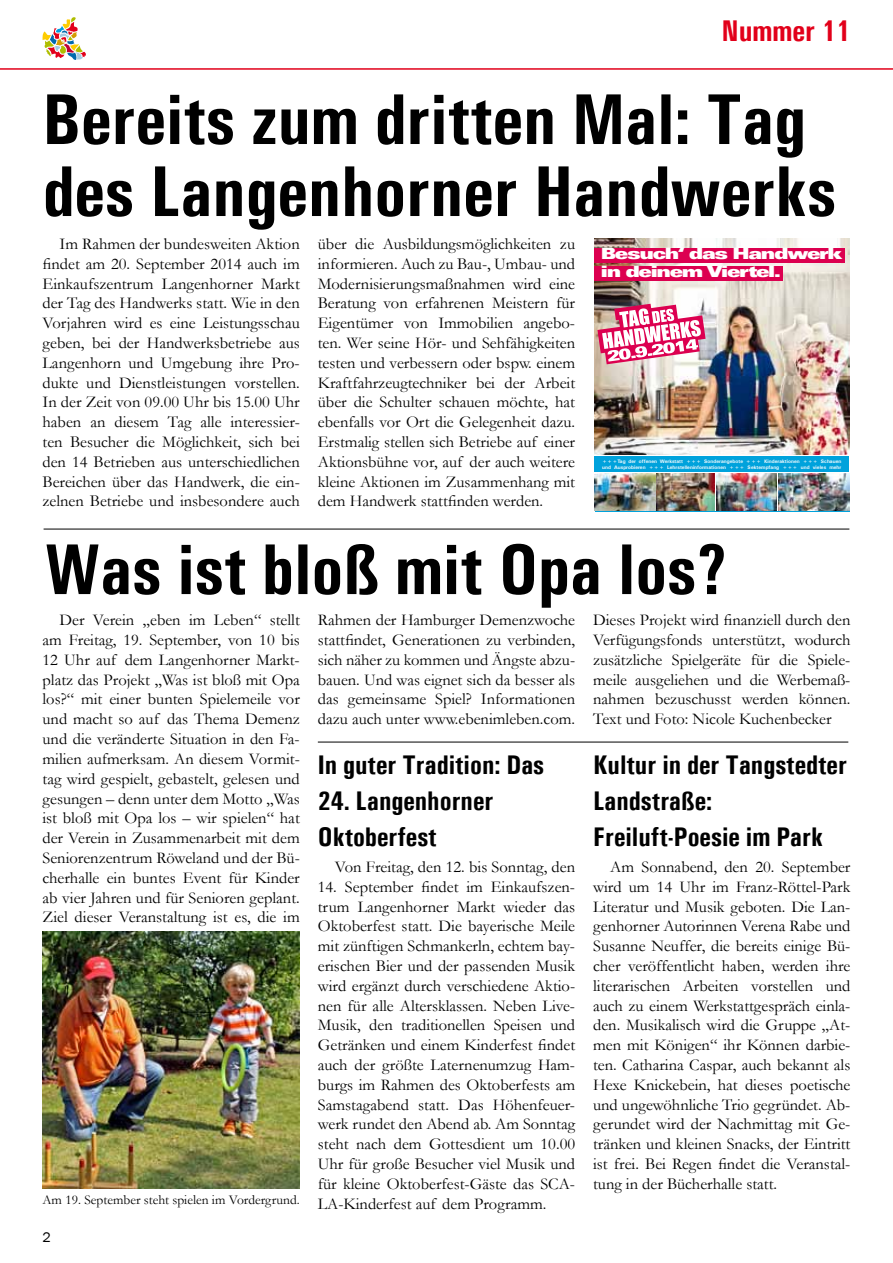
<style>
.page{position:relative;width:893px;height:1263px;background:#fff}
.page>*{position:absolute;margin:0;border:0;box-sizing:border-box;transform-origin:0 0}
.t1{font:700 condensed 72px/72px "Univers";color:#000}
.t2{font:700 condensed 30px "Univers";color:#e2001a}
.t3{font:700 condensed 27px/36px "Univers";color:#000}
.t4{font:16.5px/19.8px "Garamond";color:#000;text-align:justify}
.t5{font:900 expanded 15.75px/18px "Univers LT";letter-spacing:-.08em;color:#fff}
.t6{font:14.25px "Franklin Gothic";color:#000}
.t7{font:13.5px "Garamond";color:#000}
.t8{font:700 4.95px/6px "Univers";letter-spacing:.01em;color:#fff}
</style>
<div class="page">
<hr style="left:0;top:68px;width:893px;height:2px;background:#e2001a">
<svg style="left:43px;top:17px;width:43px;height:43px"></svg>
<img style="left:594px;top:238px;width:255px;height:217px">
<hr style="left:595px;top:512px;width:254px;height:1px;background:#00a2dc">
<img style="left:594px;top:473px;width:61px;height:37px">
<img style="left:657px;top:473px;width:192px;height:37px">
<div style="left:595px;top:248px;width:250px;height:14px;background:#dc0050"></div>
<div style="left:595px;top:266px;width:188px;height:14px;background:#dc0050"></div>
<img style="left:597px;top:304px;width:109px;height:60px">
<div style="left:594px;top:456px;width:255px;height:16px;background:#00a2dc"></div>
<img style="left:43px;top:931px;width:257px;height:257px">
<hr style="left:44px;top:529px;width:805px;height:1px;background:#000">
<hr style="left:318px;top:742px;width:530px;height:1px;background:#000">
<h2 class="t2" style="left:721px;top:13px;width:130px">Nummer 11</h2>
<h1 class="t1" style="left:43px;top:83px;width:795px">Bereits zum dritten Mal: Tag des Langenhorner Handwerks</h1>
<p class="t4" style="left:43px;top:233px;width:259px;text-indent:17px">Im Rahmen der bundesweiten Aktion findet am 20. September 2014 auch im Einkaufszentrum Langenhorner Markt der Tag des Handwerks statt. Wie in den Vorjahren wird es eine Leistungsschau geben, bei der Handwerksbetriebe aus Langenhorn und Umgebung ihre Pro&shy;dukte und Dienstleistungen vorstellen.<br>In der Zeit von 09.00 Uhr bis 15.00 Uhr haben an diesem Tag alle interessier&shy;ten Besucher die Möglichkeit, sich bei den 14 Betrieben aus unterschiedlichen Bereichen über das Handwerk, die ein&shy;zelnen Betriebe und insbesondere auch</p>
<p class="t4" style="left:318px;top:233px;width:259px">über die Ausbildungsmöglichkeiten zu informieren. Auch zu Bau-, Umbau- und Modernisierungsmaßnahmen wird eine Beratung von erfahrenen Meistern für Eigentümer von Immobilien angebo&shy;ten. Wer seine Hör- und Sehfähigkeiten testen und verbessern oder bspw. einem Kraftfahrzeugtechniker bei der Arbeit über die Schulter schauen möchte, hat ebenfalls vor Ort die Gelegenheit dazu.<br>Erstmalig stellen sich Betriebe auf einer Aktionsbühne vor, auf der auch weitere kleine Aktionen im Zusammenhang mit dem Handwerk stattfinden werden.</p>
<p class="t5" style="left:601px;top:244px;width:243px">Besuch‘ das Handwerk in deinem Viertel.</p>
<p class="t8" style="left:602px;top:458px;width:241px">+++Tag der offenen Werkstatt +++ Sonderangebote +++ Kinderaktionen +++ Schauen und Ausprobieren +++ Lehrstelleninformationen +++ Sektempfang +++ und vieles mehr</p>
<h1 class="t1" style="left:45px;top:533px;width:685px">Was ist bloß mit Opa los?</h1>
<p class="t4" style="left:43px;top:610px;width:259px;text-indent:17px">Der Verein „eben im Leben“ stellt am Freitag, 19. September, von 10 bis 12 Uhr auf dem Langenhorner Markt&shy;platz das Projekt „Was ist bloß mit Opa los?“ mit einer bunten Spielemeile vor und macht so auf das Thema Demenz und die veränderte Situation in den Fa&shy;milien aufmerksam. An diesem Vormit&shy;tag wird gespielt, gebastelt, gelesen und gesungen – denn unter dem Motto „Was ist bloß mit Opa los – wir spielen“ hat der Verein in Zusammenarbeit mit dem Seniorenzentrum Röweland und der Bü&shy;cherhalle ein buntes Event für Kinder ab vier Jahren und für Senioren geplant.<br>Ziel dieser Veranstaltung ist es, die im</p>
<p class="t4" style="left:318px;top:610px;width:259px">Rahmen der Hamburger Demenzwoche stattfindet, Generationen zu verbinden, sich näher zu kommen und Ängste abzu&shy;bauen. Und was eignet sich da besser als das gemeinsame Spiel? Informationen dazu auch unter www.ebenimleben.com.</p>
<p class="t4" style="left:593px;top:610px;width:259px">Dieses Projekt wird finanziell durch den Verfügungsfonds unterstützt, wodurch zusätzliche Spielgeräte für die Spiele&shy;meile ausgeliehen und die Werbemaß&shy;nahmen bezuschusst werden können.<br>Text und Foto: Nicole Kuchenbecker</p>
<h3 class="t3" style="left:593px;top:747px;width:255px">Kultur in der Tangstedter<br>Landstraße:<br>Freiluft-Poesie im Park</h3>
<p class="t4" style="left:593px;top:856px;width:259px;text-indent:17px">Am Sonnabend, den 20. September wird um 14 Uhr im Franz-Röttel-Park Literatur und Musik geboten. Die Lan&shy;genhorner Autorinnen Verena Rabe und Susanne Neuffer, die bereits einige Bü&shy;cher veröffentlicht haben, werden ihre literarischen Arbeiten vorstellen und auch zu einem Werkstattgespräch einla&shy;den. Musikalisch wird die Gruppe „At&shy;men mit Königen“ ihr Können darbie&shy;ten. Catharina Caspar, auch bekannt als Hexe Knickebein, hat dieses poetische und ungewöhnliche Trio gegründet. Ab&shy;gerundet wird der Nachmittag mit Ge&shy;tränken und kleinen Snacks, der Eintritt ist frei. Bei Regen findet die Veranstal&shy;tung in der Bücherhalle statt.</p>
<h3 class="t3" style="left:318px;top:747px;width:228px">In guter Tradition: Das</h3>
<h3 class="t3" style="left:318px;top:783px;width:177px">24. Langenhorner<br>Oktoberfest</h3>
<p class="t4" style="left:335px;top:856px;width:242px">Von Freitag, den 12. bis Sonntag, den</p>
<p class="t4" style="left:318px;top:876px;width:259px">14. September findet im Einkaufszen&shy;trum Langenhorner Markt wieder das Oktoberfest statt. Die bayerische Meile mit zünftigen Schmankerln, echtem bay&shy;erischen Bier und der passenden Musik wird ergänzt durch verschiedene Aktio&shy;nen für alle Altersklassen. Neben Live-Musik, den traditionellen Speisen und Getränken und einem Kinderfest findet auch der größte Laternenumzug Ham&shy;burgs im Rahmen des Oktoberfests am Samstagabend statt. Das Höhenfeuer&shy;werk rundet den Abend ab. Am Sonntag steht nach dem Gottesdient um 10.00<br>Uhr für große Besucher viel Musik und für kleine Oktoberfest-Gäste das SCA-LA-Kinderfest auf dem Programm.</p>
<p class="t7" style="left:43px;top:1190px;width:259px">Am 19. September steht spielen im Vordergrund.</p>
<p class="t6" style="left:43px;top:1229px;width:10px">2</p>
</div>
